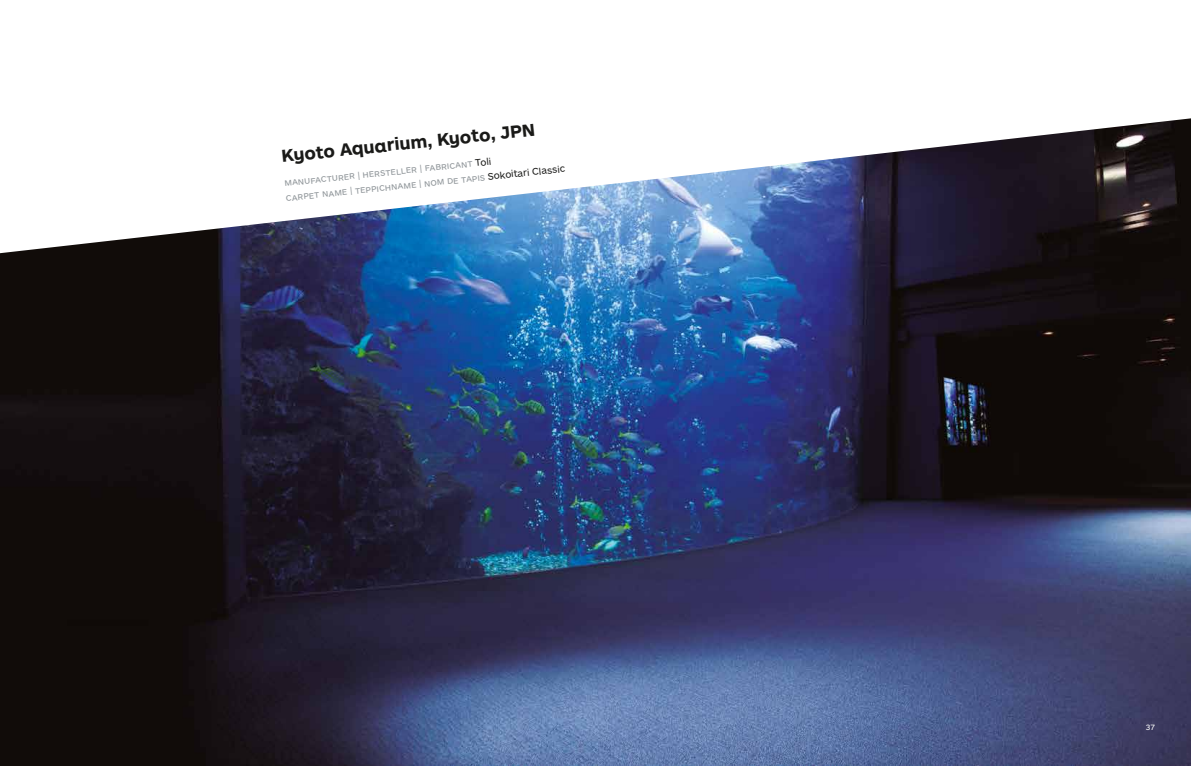
<style>
.page{position:relative;width:1191px;height:766px;background:#fff}
.page>*{position:absolute;margin:0;border:0;box-sizing:border-box;transform-origin:0 0}
.t1{font:700 18px "ARS Maquette Pro";color:#1a1a18}
.t2{font:10px/15px "ARS Maquette Pro";color:#91979b}
.t3{font:8px "ARS Maquette Pro";color:#fff}
.s1{color:#1a1a18}
</style>
<div class="page">
<img style="left:0;top:118px;width:1191px;height:647px">
<h1 class="t1" style="left:280px;top:144px;width:256px;rotate:-6deg">Kyoto Aquarium, Kyoto, JPN</h1>
<p class="t2" style="left:283px;top:175px;width:283px;rotate:-6deg">manufacturer | hersteller | fabricant <span class="s1">Toli<br></span>carpet name | teppichname | nom de tapis <span class="s1">Sokoitari Classic</span></p>
<p class="t3" style="left:1145px;top:721px;width:11px">37</p>
</div>
